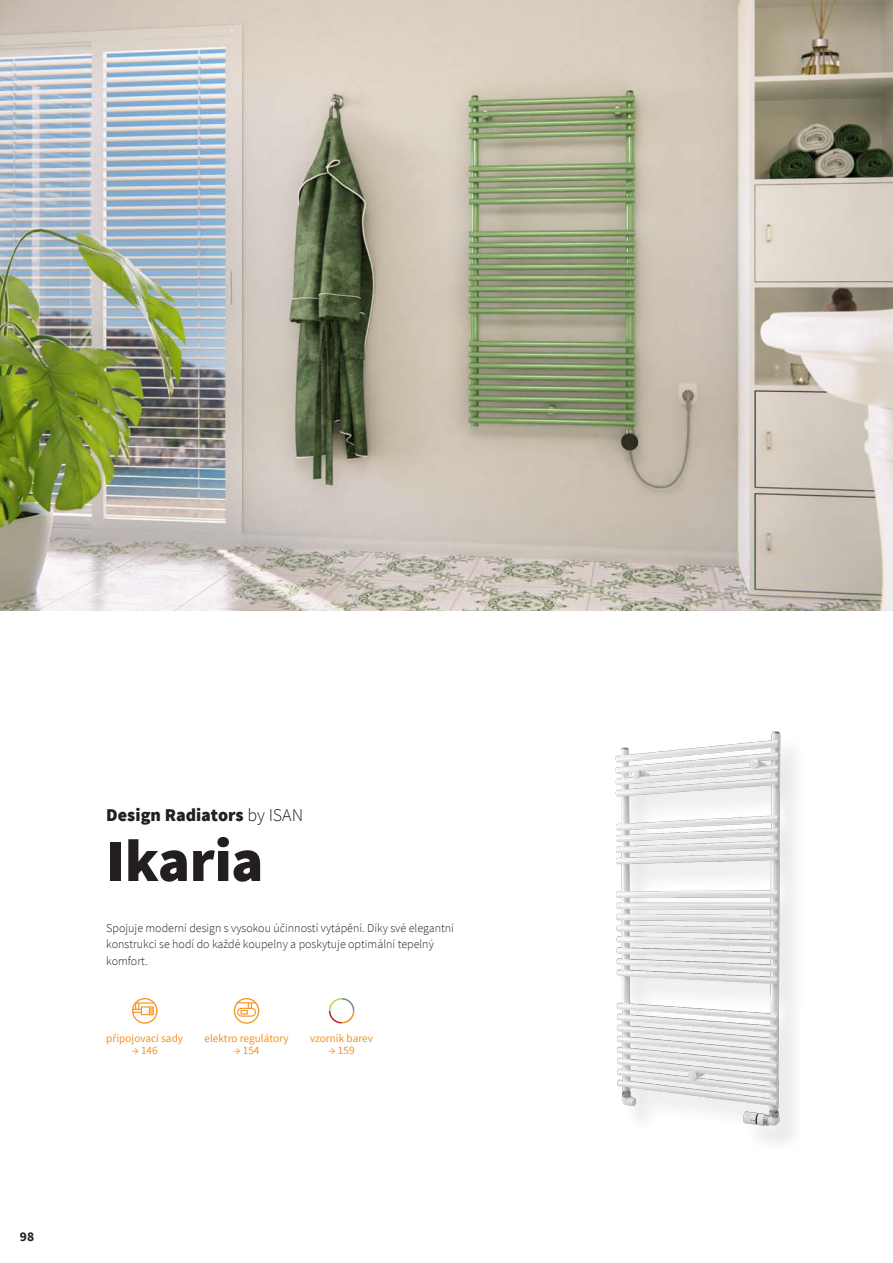
<style>
.page{position:relative;width:893px;height:1263px;background:#fff}
.page>*{position:absolute;margin:0;border:0;box-sizing:border-box;transform-origin:0 0}
.t1{font:900 60px "Source Sans Pro";letter-spacing:-.005em;color:#231f20}
.t2{font:900 18px "Source Sans Pro";color:#231f20}
.t3{font:700 13.5px "Source Sans Pro";color:#231f20}
.t4{font:300 12px/16.5px "Source Sans Pro";color:#231f20}
.t5{font:11.25px "Source Sans Pro";color:#f6911e}
.s1{font-weight:300}
</style>
<div class="page">
<img style="left:615px;top:731px;width:180px;height:412px">
<img style="left:0;top:0;width:893px;height:610px">
<svg style="left:328px;top:998px;width:27px;height:26px"></svg>
<div style="left:141px;top:1006px;width:13px;height:9px;border:1px solid #f6911e"></div>
<svg style="left:133px;top:1002px;width:22px;height:12px"></svg>
<div style="left:132px;top:998px;width:26px;height:26px;border:1px solid #f6911e;border-radius:50%"></div>
<div style="left:237px;top:1008px;width:19px;height:9px;border:1px solid #f6911e;border-radius:4px"></div>
<svg style="left:236px;top:1002px;width:21px;height:12px"></svg>
<div style="left:234px;top:998px;width:25px;height:26px;border:1px solid #f6911e;border-radius:50%"></div>
<p class="t3" style="left:20px;top:1228px;width:16px">98</p>
<h2 class="t2" style="left:106px;top:803px;width:198px">Design Radiators <span class="s1">by ISAN</span></h2>
<h1 class="t1" style="left:106px;top:822px;width:159px">Ikaria</h1>
<p class="t4" style="left:106px;top:919px;width:349px">Spojuje moderní design s vysokou účinností vytápění. Díky své elegantní konstrukci se hodí do každé koupelny a poskytuje optimální tepelný komfort.</p>
<p class="t5" style="left:106px;top:1031px;width:78px">připojovací sady</p>
<p class="t5" style="left:132px;top:1043px;width:28px">→ 146</p>
<p class="t5" style="left:204px;top:1031px;width:86px">elektro regulátory</p>
<p class="t5" style="left:234px;top:1043px;width:28px">→ 154</p>
<p class="t5" style="left:310px;top:1031px;width:64px">vzorník barev</p>
<p class="t5" style="left:329px;top:1043px;width:28px">→ 159</p>
</div>
